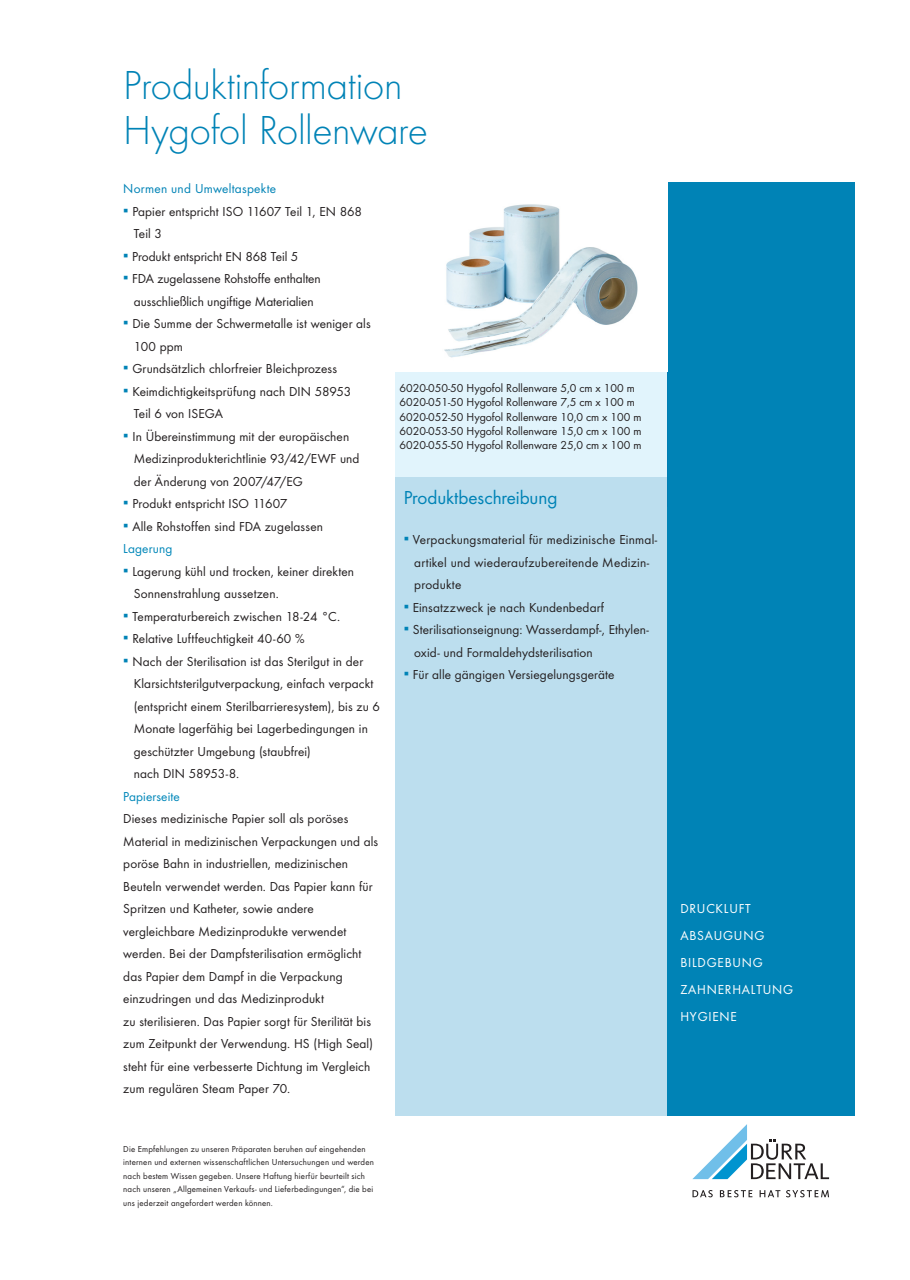
<style>
.page{position:relative;width:910px;height:1280px;background:#fff}
.page>*{position:absolute;margin:0;border:0;box-sizing:border-box;transform-origin:0 0}
.t1{font:300 42px/45px "Futura TOT";letter-spacing:-.015em;color:#0083b6}
.t2{font:19.5px "Futura TOT Boo";letter-spacing:-.005em;color:#0083b6}
.t3{font:13.5px/22.5px "Futura TOT Boo";letter-spacing:.01em;color:#231f20}
.t4{font:13.5px/27px "Futura TOT Boo";letter-spacing:.06em;color:#fff}
.t5{font:13.5px "Futura TOT Boo";letter-spacing:.02em;color:#0083b6}
.t6{font:13.5px "Futura TOT Boo";letter-spacing:.01em;color:#0087b9}
.t7{font:12px/14.4px "Futura TOT Boo";color:#231f20}
.t8{font:9px/13.5px "Futura TOT Boo";letter-spacing:.02em;color:#231f20}
.s1{color:#0083b6}
.s2{color:#0087b9}
</style>
<div class="page">
<div style="left:395px;top:183px;width:272px;height:324px;background:#e1f4fc"></div>
<div style="left:395px;top:477px;width:272px;height:639px;background:#bcdeee"></div>
<div style="left:667px;top:183px;width:188px;height:933px;background:#0083b6"></div>
<img style="left:395px;top:183px;width:272px;height:188px">
<svg style="left:692px;top:1190px;width:21px;height:7px"></svg>
<svg style="left:720px;top:1190px;width:32px;height:7px"></svg>
<svg style="left:760px;top:1190px;width:20px;height:7px"></svg>
<svg style="left:786px;top:1190px;width:43px;height:7px"></svg>
<svg style="left:692px;top:1124px;width:137px;height:55px"></svg>
<h1 class="t1" style="left:123px;top:62px;width:306px">Produktinformation<br>Hygofol Rollenware</h1>
<p class="t5" style="left:123px;top:180px;width:154px">Normen und Umweltaspekte</p>
<p class="t3" style="left:134px;top:200px;width:230px;text-indent:-11px"><span class="s1">▪</span> Papier entspricht ISO 11607 Teil 1, EN 868<br>Teil 3</p>
<p class="t3" style="left:123px;top:245px;width:176px"><span class="s1">▪</span> Produkt entspricht EN 868 Teil 5</p>
<p class="t3" style="left:123px;top:267px;width:199px;text-align:center"><span class="s1">▪</span> FDA zugelassene Rohstoffe enthalten ausschließlich ungiftige Materialien</p>
<p class="t3" style="left:134px;top:312px;width:238px;text-indent:-11px"><span class="s1">▪</span> Die Summe der Schwermetalle ist weniger als<br>100 ppm</p>
<p class="t3" style="left:123px;top:357px;width:215px"><span class="s1">▪</span> Grundsätzlich chlorfreier Bleichprozess</p>
<p class="t3" style="left:134px;top:380px;width:219px;text-indent:-11px"><span class="s1">▪</span> Keimdichtigkeitsprüfung nach DIN 58953<br>Teil 6 von ISEGA</p>
<p class="t3" style="left:134px;top:425px;width:227px;text-indent:-11px"><span class="s1">▪</span> In Übereinstimmung mit der europäischen<br>Medizinprodukterichtlinie 93/42/EWF und der Änderung von 2007/47/EG</p>
<p class="t3" style="left:123px;top:492px;width:165px"><span class="s1">▪</span> Produkt entspricht ISO 11607</p>
<p class="t3" style="left:123px;top:515px;width:201px"><span class="s1">▪</span> Alle Rohstoffen sind FDA zugelassen<br><span class="s2">Lagerung</span></p>
<p class="t3" style="left:134px;top:560px;width:222px;text-indent:-11px"><span class="s1">▪</span> Lagerung kühl und trocken, keiner direkten<br>Sonnenstrahlung aussetzen.</p>
<p class="t3" style="left:123px;top:605px;width:218px"><span class="s1">▪</span> Temperaturbereich zwischen 18-24 °C.</p>
<p class="t3" style="left:123px;top:627px;width:183px"><span class="s1">▪</span> Relative Luftfeuchtigkeit 40-60 %</p>
<p class="t3" style="left:134px;top:650px;width:248px;text-indent:-11px"><span class="s1">▪</span> Nach der Sterilisation ist das Sterilgut in der Klarsichtsterilgutverpackung, einfach verpackt (entspricht einem Sterilbarrieresystem), bis zu 6<br>Monate lagerfähig bei Lagerbedingungen in geschützter Umgebung (staubfrei)<br>nach DIN 58953-8.</p>
<p class="t6" style="left:123px;top:788px;width:58px">Papierseite</p>
<p class="t3" style="left:123px;top:807px;width:257px">Dieses medizinische Papier soll als poröses Material in medizinischen Verpackungen und als poröse Bahn in industriellen, medizinischen Beuteln verwendet werden. Das Papier kann für Spritzen und Katheter, sowie andere vergleichbare Medizinprodukte verwendet werden. Bei der Dampfsterilisation ermöglicht das Papier dem Dampf in die Verpackung einzudringen und das Medizinprodukt<br>zu sterilisieren. Das Papier sorgt für Sterilität bis zum Zeitpunkt der Verwendung. HS (High Seal) steht für eine verbesserte Dichtung im Vergleich zum regulären Steam Paper 70.</p>
<p class="t8" style="left:123px;top:1142px;width:252px">Die Empfehlungen zu unseren Präparaten beruhen auf eingehenden internen und externen wissenschaftlichen Untersuchungen und werden nach bestem Wissen gegeben. Unsere Haftung hierfür beurteilt sich nach unseren „Allgemeinen Verkaufs- und Lieferbedingungen“, die bei uns jederzeit angefordert werden können.</p>
<p class="t7" style="left:399px;top:381px;width:243px">6020-050-50 Hygofol Rollenware 5,0 cm x 100 m 6020-051-50 Hygofol Rollenware 7,5 cm x 100 m 6020-052-50 Hygofol Rollenware 10,0 cm x 100 m 6020-053-50 Hygofol Rollenware 15,0 cm x 100 m 6020-055-50 Hygofol Rollenware 25,0 cm x 100 m</p>
<h2 class="t2" style="left:404px;top:485px;width:155px">Produktbeschreibung</h2>
<p class="t3" style="left:414px;top:528px;width:245px;text-indent:-11px"><span class="s1">▪</span> Verpackungsmaterial für medizinische Einmal&shy;artikel und wiederaufzubereitende Medizin&shy;produkte</p>
<p class="t3" style="left:404px;top:596px;width:202px"><span class="s1">▪</span> Einsatzzweck je nach Kundenbedarf</p>
<p class="t3" style="left:414px;top:618px;width:236px;text-indent:-11px"><span class="s1">▪</span> Sterilisationseignung: Wasserdampf-, Ethylen&shy;oxid- und Formaldehydsterilisation</p>
<p class="t3" style="left:404px;top:663px;width:212px"><span class="s1">▪</span> Für alle gängigen Versiegelungsgeräte</p>
<p class="t4" style="left:680px;top:895px;width:114px">DRUCKLUFT<br>ABSAUGUNG<br>BILDGEBUNG<br>ZAHNERHALTUNG<br>HYGIENE</p>
</div>
